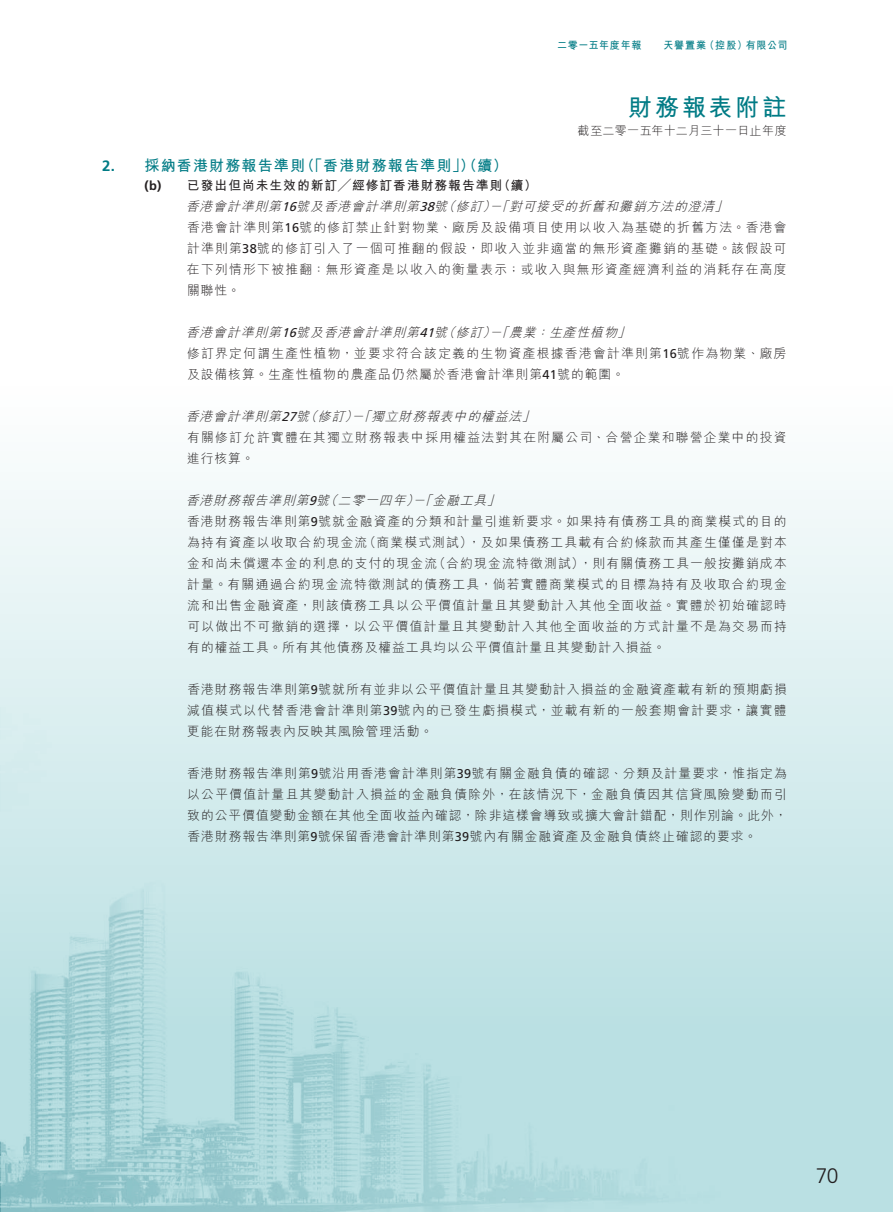
<style>
.page{position:relative;width:893px;height:1212px;background:#fff}
.page>*{position:absolute;margin:0;border:0;box-sizing:border-box;transform-origin:0 0}
.t1{font:700 24px "M Hei HK";letter-spacing:.12em;color:#007b85}
.t2{font:300 21px "Frutiger LT Std";color:#231f20}
.t3{font:700 15px "M Hei HK";letter-spacing:.08em;color:#007b85}
.t4{font:700 15px "Frutiger LT Std";color:#007b85}
.t5{font:300 12.75px/21px "M Hei HK";letter-spacing:.1em;color:#231f20}
.t6{font:italic 300 12.75px "M Hei HK";color:#231f20}
.t7{font:700 12.75px "M Hei HK";letter-spacing:.08em;color:#231f20}
.t8{font:italic 12.75px "Frutiger LT Std";color:#231f20}
.t9{font:700 12.75px "Frutiger LT Std";color:#231f20}
.t10{font:300 12px "M Hei HK";letter-spacing:.025em;color:#231f20}
.t11{font:700 10.5px "M Hei HK";letter-spacing:.08em;color:#007b85;scale:.95 1}
.s1{font-family:"M Hei HK";font-weight:300}
.s2{font-style:italic}
.s3{font-family:"Frutiger LT Std";font-weight:400}
</style>
<div class="page">
<img style="left:0;top:481px;width:893px;height:731px">
<p class="t4" style="left:102px;top:157px;width:14px">2.</p>
<p class="t11" style="left:557px;top:37px;width:90px">二零一五年度年報</p>
<p class="t11" style="left:705px;top:37px;width:89px">（控股）有限公司</p>
<p class="t11" style="left:663px;top:37px;width:47px">天譽置業</p>
<p class="t3" style="left:145px;top:154px;width:162px">採納香港財務報告準則</p>
<p class="t3" style="left:300px;top:154px;width:210px">（「香港財務報告準則」）（續(</p>
<p class="t9" style="left:145px;top:178px;width:18px">b( )</p>
<p class="t7" style="left:187px;top:176px;width:317px">已發出但尚未生效的新訂╱經修訂香港財務報告準則</p>
<p class="t7" style="left:498px;top:176px;width:40px">（續(</p>
<h1 class="t1" style="left:628px;top:90px;width:160px">財務報表附註</h1>
<p class="t10" style="left:577px;top:122px;width:211px">截至二零一五年十二月三十一日止年度</p>
<p class="t8" style="left:419px;top:199px;width:42px">38 <span class="s1">（</span></p>
<p class="t6" style="left:482px;top:197px;width:32px">「－）</p>
<p class="t5" style="left:186px;top:195px;width:602px"><span class="s2">香港會計準則第<br></span>香港會計準則第<span class="s3">16</span>號的修訂禁止針對物業、廠房及設備項目使用以收入為基礎的折舊方法。香港會計準則第<span class="s3">38</span>號的修訂引入了一個可推翻的假設，即收入並非適當的無形資產攤銷的基礎。該假設可在下列情形下被推翻：無形資產是以收入的衡量表示；或收入與無形資產經濟利益的消耗存在高度關聯性。</p>
<p class="t6" style="left:617px;top:323px;width:19px">「</p>
<p class="t6" style="left:296px;top:197px;width:129px">號及香港會計準則第</p>
<p class="t6" style="left:509px;top:197px;width:211px">對可接受的折舊和攤銷方法的澄清</p>
<p class="t6" style="left:434px;top:197px;width:54px">號修訂</p>
<p class="t6" style="left:715px;top:197px;width:19px">「</p>
<p class="t8" style="left:281px;top:199px;width:20px">16</p>
<p class="t8" style="left:419px;top:325px;width:42px">41 <span class="s1">（</span></p>
<p class="t6" style="left:482px;top:323px;width:32px">「－）</p>
<p class="t5" style="left:186px;top:321px;width:602px"><span class="s2">香港會計準則第<br></span>修訂界定何謂生產性植物，並要求符合該定義的生物資產根據香港會計準則第<span class="s3">16</span>號作為物業、廠房及設備核算。生產性植物的農產品仍然屬於香港會計準則第<span class="s3">41</span>號的範圍。</p>
<p class="t6" style="left:522px;top:407px;width:19px">「</p>
<p class="t6" style="left:296px;top:323px;width:129px">號及香港會計準則第</p>
<p class="t6" style="left:509px;top:323px;width:33px">農業</p>
<p class="t6" style="left:549px;top:323px;width:74px">生產性植物</p>
<p class="t6" style="left:434px;top:323px;width:54px">號修訂</p>
<p class="t8" style="left:281px;top:325px;width:20px">16</p>
<p class="t6" style="left:536px;top:323px;width:19px">：</p>
<p class="t8" style="left:281px;top:409px;width:42px">27 <span class="s1">（</span></p>
<p class="t6" style="left:345px;top:407px;width:32px">「－）</p>
<p class="t6" style="left:186px;top:407px;width:101px">香港會計準則第</p>
<p class="t5" style="left:187px;top:426px;width:601px">有關修訂允許實體在其獨立財務報表中採用權益法對其在附屬公司、合營企業和聯營企業中的投資進行核算。</p>
<p class="t6" style="left:487px;top:491px;width:19px">「</p>
<p class="t6" style="left:371px;top:407px;width:156px">獨立財務報表中的權益法</p>
<p class="t6" style="left:296px;top:407px;width:54px">號修訂</p>
<p class="t6" style="left:325px;top:491px;width:19px">（</p>
<p class="t6" style="left:406px;top:491px;width:32px">「－）</p>
<p class="t6" style="left:186px;top:491px;width:129px">香港財務報告準則第</p>
<p class="t5" style="left:187px;top:510px;width:601px">香港財務報告準則第<span class="s3">9</span>號就金融資產的分類和計量引進新要求。如果持有債務工具的商業模式的目的</p>
<p class="t5" style="left:468px;top:531px;width:321px">，及如果債務工具載有合約條款而其產生僅僅是對本</p>
<p class="t6" style="left:309px;top:491px;width:103px">號<span class="s3">9</span> 二零一四年</p>
<p class="t6" style="left:432px;top:491px;width:60px">金融工具</p>
<p class="t5" style="left:363px;top:531px;width:110px">（商業模式測試）</p>
<p class="t5" style="left:187px;top:531px;width:182px">為持有資產以收取合約現金流</p>
<p class="t5" style="left:187px;top:552px;width:601px">金和尚未償還本金的利息的支付的現金流<br>計量。有關通過合約現金流特徵測試的債務工具，倘若實體商業模式的目標為持有及收取合約現金流和出售金融資產，則該債務工具以公平價值計量且其變動計入其他全面收益。實體於初始確認時可以做出不可撤銷的選擇，以公平價值計量且其變動計入其他全面收益的方式計量不是為交易而持有的權益工具。所有其他債務及權益工具均以公平價值計量且其變動計入損益。</p>
<p class="t5" style="left:187px;top:678px;width:601px;text-align:justify">香港財務報告準則第<span class="s3">9</span>號就所有並非以公平價值計量且其變動計入損益的金融資產載有新的預期虧損減值模式以代替香港會計準則第<span class="s3">39</span>號內的已發生虧損模式，並載有新的一般套期會計要求，讓實體更能在財務報表內反映其風險管理活動。</p>
<p class="t5" style="left:187px;top:762px;width:601px;text-align:justify">香港財務報告準則第<span class="s3">9</span>號沿用香港會計準則第<span class="s3">39</span>號有關金融負債的確認、分類及計量要求，惟指定為以公平價值計量且其變動計入損益的金融負債除外，在該情況下，金融負債因其信貸風險變動而引致的公平價值變動金額在其他全面收益內確認，除非這樣會導致或擴大會計錯配，則作別論。此外，香港財務報告準則第<span class="s3">9</span>號保留香港會計準則第<span class="s3">39</span>號內有關金融資產及金融負債終止確認的要求。</p>
<p class="t5" style="left:433px;top:552px;width:152px">（合約現金流特徵測試）</p>
<p class="t5" style="left:579px;top:552px;width:209px">，則有關債務工具一般按攤銷成本</p>
<h2 class="t2" style="left:816px;top:1164px;width:24px">70</h2>
</div>
